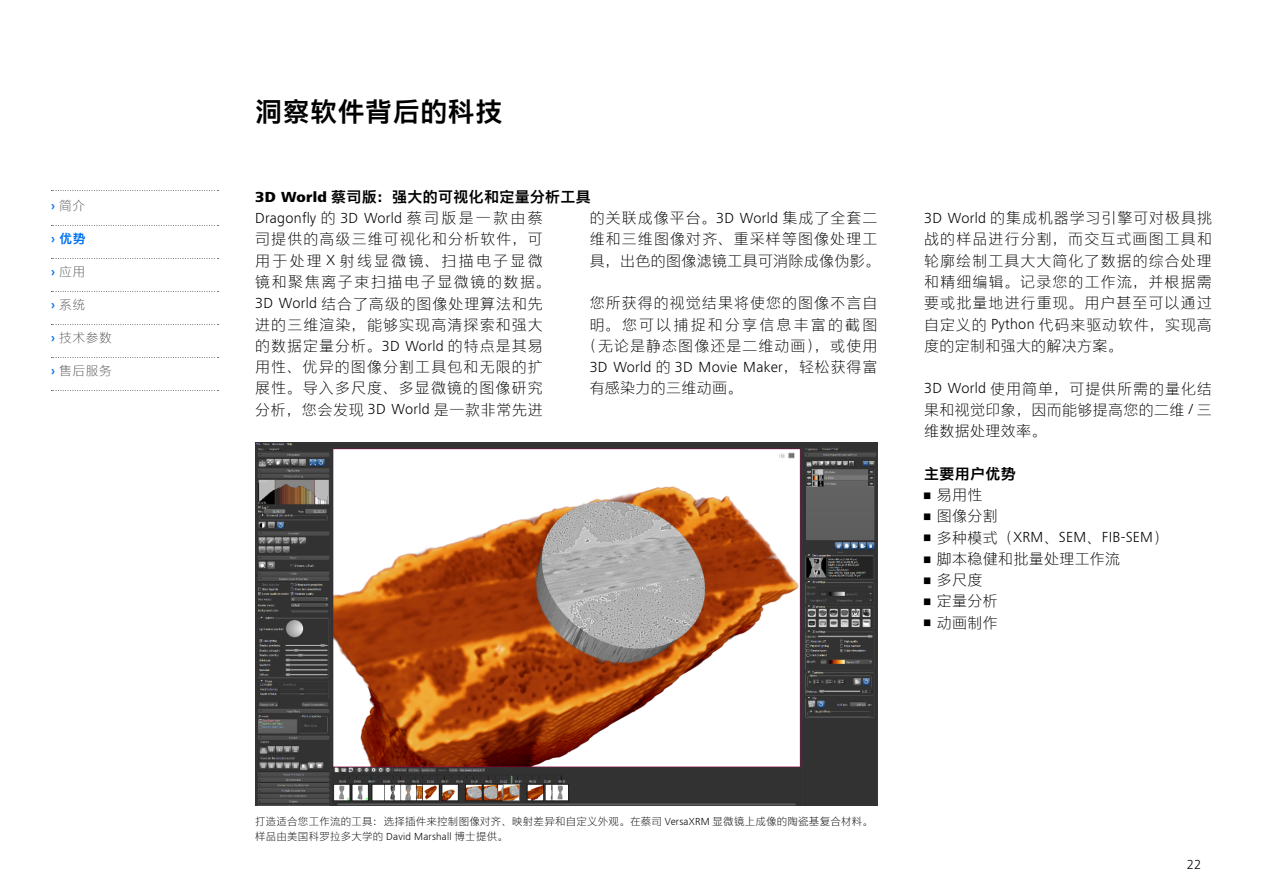
<style>
.page{position:relative;width:1263px;height:893px;background:#fff}
.page>*{position:absolute;margin:0;border:0;box-sizing:border-box;transform-origin:0 0}
.t1{font:27px "M Ying Hei PRC W7";letter-spacing:.02em;color:#000}
.t2{font:15px/21.3px "M Ying Hei PRC W3";letter-spacing:.07em;color:#000}
.t3{font:300 15px "ZEISS Frutiger Next W1 G";letter-spacing:.02em;color:#000}
.t4{font:15px "M Ying Hei PRC W7";letter-spacing:.02em;color:#000}
.t5{font:15px "M Ying Hei PRC W3";letter-spacing:.02em;color:#000}
.t6{font:300 13.5px "ZEISS Frutiger Next W1 G";color:#000}
.t7{font:12.75px "M Ying Hei PRC W3";letter-spacing:.04em;color:#595959}
.t8{font:12.75px "M Ying Hei PRC W7";color:#0072ef}
.t9{font:10.5px/15px "M Ying Hei PRC W3";letter-spacing:.02em;color:#000}
.s1{font-family:"ZEISS Frutiger Next W1 G";font-weight:700;color:#0072ef}
.s2{font-family:"ZEISS Frutiger Next W1 G";font-weight:700}
.s3{font-family:"ZEISS Frutiger Next W1 G";font-weight:800}
.s4{font-family:"M Ying Hei PRC W3";font-weight:400}
.s5{font-family:"ZEISS Frutiger Next W1 G";font-weight:300}
</style>
<div class="page">
<svg style="left:51px;top:190px;width:168px;height:1px"></svg>
<svg style="left:51px;top:225px;width:168px;height:1px"></svg>
<svg style="left:51px;top:258px;width:168px;height:1px"></svg>
<svg style="left:51px;top:291px;width:168px;height:1px"></svg>
<svg style="left:51px;top:324px;width:168px;height:1px"></svg>
<svg style="left:51px;top:357px;width:168px;height:1px"></svg>
<svg style="left:51px;top:390px;width:168px;height:1px"></svg>
<img style="left:255px;top:442px;width:622px;height:364px">
<p class="t7" style="left:51px;top:198px;width:36px"><span class="s1">›</span> 简介</p>
<p class="t8" style="left:51px;top:231px;width:36px"><span class="s2">›</span> 优势</p>
<p class="t7" style="left:51px;top:264px;width:36px"><span class="s1">›</span> 应用</p>
<p class="t7" style="left:51px;top:297px;width:36px"><span class="s1">›</span> 系统</p>
<p class="t7" style="left:51px;top:330px;width:62px"><span class="s1">›</span> 技术参数</p>
<p class="t7" style="left:51px;top:363px;width:62px"><span class="s1">›</span> 售后服务</p>
<h1 class="t1" style="left:255px;top:95px;width:249px">洞察软件背后的科技</h1>
<p class="t4" style="left:255px;top:187px;width:337px"><span class="s3">3D World</span> 蔡司版：强大的可视化和定量分析工具</p>
<p class="t3" style="left:255px;top:208px;width:289px">Dragonfly <span class="s4">的</span> 3D World <span class="s4">蔡司版是一款由蔡</span></p>
<p class="t2" style="left:255px;top:228px;width:297px">司提供的高级三维可视化和分析软件，可用于处理 <span class="s5">X</span> 射线显微镜、扫描电子显微镜和聚焦离子束扫描电子显微镜的数据。<br><span class="s5">3D World</span> 结合了高级的图像处理算法和先进的三维渲染，能够实现高清探索和强大的数据定量分析。<span class="s5">3D World</span> 的特点是其易用性、优异的图像分割工具包和无限的扩展性。导入多尺度、多显微镜的图像研究分析，您会发现 <span class="s5">3D World</span> 是一款非常先进</p>
<p class="t2" style="left:590px;top:207px;width:292px">的关联成像平台。<span class="s5">3D World</span> 集成了全套二维和三维图像对齐、重采样等图像处理工具，出色的图像滤镜工具可消除成像伪影。</p>
<p class="t2" style="left:582px;top:292px;width:297px;text-align:center">您所获得的视觉结果将使您的图像不言自明。您可以捕捉和分享信息丰富的截图（无论是静态图像还是二维动画），或使用</p>
<p class="t3" style="left:590px;top:357px;width:289px">3D World <span class="s4">的</span> 3D Movie Maker<span class="s4">，轻松获得富</span></p>
<p class="t5" style="left:590px;top:379px;width:154px">有感染力的三维动画。</p>
<p class="t2" style="left:924px;top:207px;width:289px;text-align:justify"><span class="s5">3D World</span> 的集成机器学习引擎可对极具挑战的样品进行分割，而交互式画图工具和轮廓绘制工具大大简化了数据的综合处理和精细编辑。记录您的工作流，并根据需要或批量地进行重现。用户甚至可以通过自定义的 <span class="s5">Python</span> 代码来驱动软件，实现高度的定制和强大的解决方案。</p>
<p class="t2" style="left:924px;top:378px;width:289px;text-align:justify"><span class="s5">3D World</span> 使用简单，可提供所需的量化结果和视觉印象，因而能够提高您的二维 <span class="s5">/</span> 三维数据处理效率。</p>
<p class="t4" style="left:924px;top:464px;width:93px">主要用户优势</p>
<p class="t2" style="left:924px;top:484px;width:60px"><span class="s5">•</span> 易用性</p>
<p class="t2" style="left:924px;top:505px;width:75px"><span class="s5">•</span> 图像分割</p>
<p class="t3" style="left:924px;top:527px;width:246px">• <span class="s4">多种模式（</span>XRM<span class="s4">、</span>SEM<span class="s4">、</span>FIB-SEM<span class="s4">）</span></p>
<p class="t5" style="left:924px;top:549px;width:198px"><span class="s5">•</span> 脚本稳健和批量处理工作流</p>
<p class="t2" style="left:924px;top:569px;width:60px"><span class="s5">•</span> 多尺度</p>
<p class="t2" style="left:924px;top:590px;width:75px"><span class="s5">•</span> 定量分析</p>
<p class="t2" style="left:924px;top:612px;width:75px"><span class="s5">•</span> 动画制作</p>
<p class="t9" style="left:255px;top:814px;width:619px">打造适合您工作流的工具：选择插件来控制图像对齐、映射差异和自定义外观。在蔡司 <span class="s5">VersaXRM</span> 显微镜上成像的陶瓷基复合材料。样品由美国科罗拉多大学的 <span class="s5">David Marshall</span> 博士提供。</p>
<p class="t6" style="left:1187px;top:855px;width:16px">22</p>
</div>
